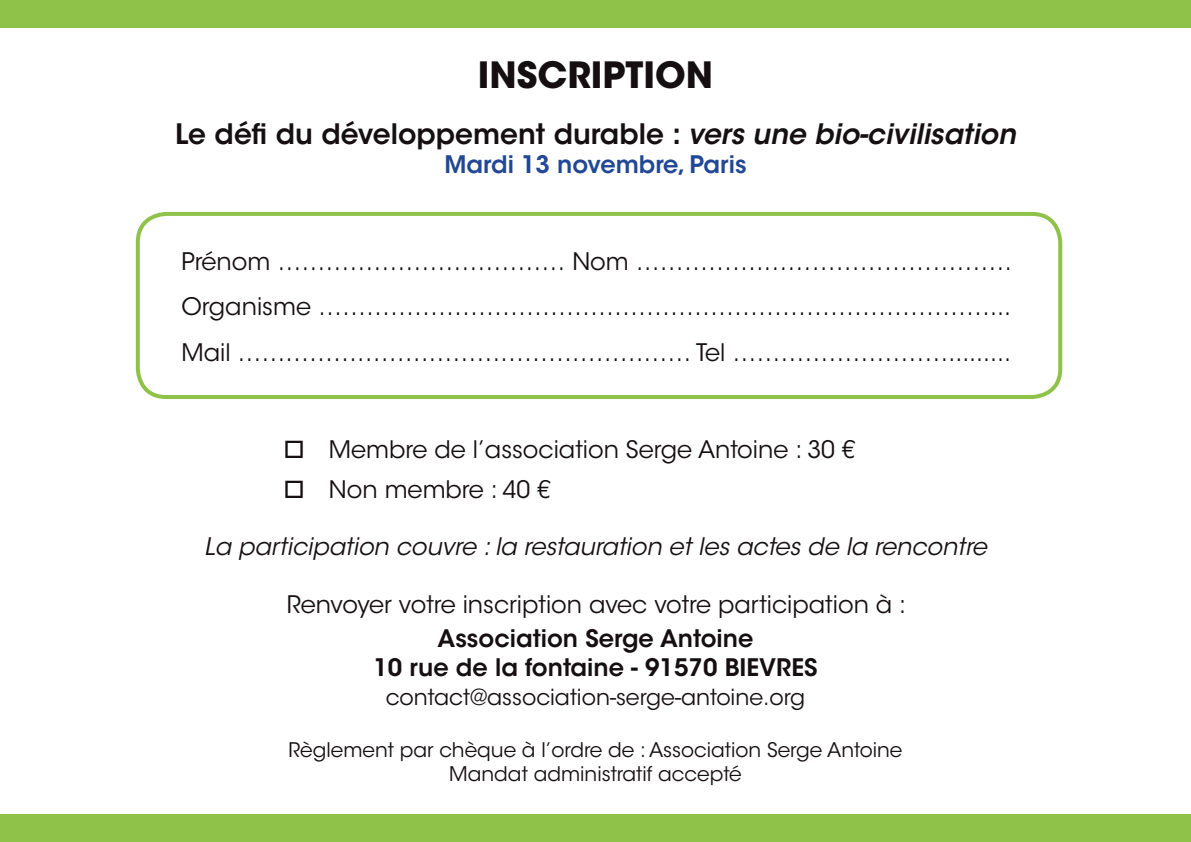
<style>
.page{position:relative;width:1191px;height:842px;background:#8ec248}
.page>*{position:absolute;margin:0;border:0;box-sizing:border-box;transform-origin:0 0}
.t1{font:700 36px "ITC Avant Garde Std";color:#160f11}
.t2{font:600 28px "ITC Avant Garde Std";color:#160f11}
.t3{font:24px/45.8px "ITC Avant Garde Std";color:#160f11;text-align:justify}
.t4{font:italic 24px "ITC Avant Garde Std";color:#160f11}
.t5{font:600 24px/28.8px "ITC Avant Garde Std";color:#160f11;text-align:center}
.t6{font:600 24px "ITC Avant Garde Std";color:#224895}
.t7{font:22px "ITC Avant Garde Std";color:#160f11}
.t8{font:20px/24px "ITC Avant Garde Std";color:#160f11;text-align:center}
.s1{font-style:italic}
</style>
<div class="page">
<div style="left:0;top:28px;width:1191px;height:786px;background:#fff"></div>
<div style="left:136px;top:212px;width:926px;height:187px;border:4px solid #8ec248;border-radius:28px"></div>
<h1 class="t1" style="left:478px;top:51px;width:237px">INSCRIPTION</h1>
<p class="t2" style="left:175px;top:116px;width:842px">Le défi du développement durable : <span class="s1">vers une bio-civilisation</span></p>
<p class="t6" style="left:444px;top:149px;width:304px">Mardi 13 novembre, Paris</p>
<p class="t3" style="left:181px;top:238px;width:831px">Prénom ……………………………… Nom …………….………………………….<br>Organisme …………………………………………………………………………...<br>Mail ………………………………………………… Tel ……………………….........</p>
<p class="t3" style="left:283px;top:427px;width:573px">□ Membre de l’association Serge Antoine : 30 €</p>
<p class="t3" style="left:283px;top:467px;width:268px">□ Non membre : 40 €</p>
<p class="t4" style="left:204px;top:532px;width:784px">La participation couvre : la restauration et les actes de la rencontre</p>
<p class="t3" style="left:287px;top:581px;width:621px">Renvoyer votre inscription avec votre participation à :</p>
<p class="t5" style="left:373px;top:624px;width:445px">Association Serge Antoine<br>10 rue de la fontaine - 91570 BIEVRES</p>
<p class="t7" style="left:386px;top:683px;width:421px">contact@association-serge-antoine.org</p>
<p class="t8" style="left:288px;top:738px;width:615px">Règlement par chèque à l’ordre de : Association Serge Antoine<br>Mandat administratif accepté</p>
</div>
